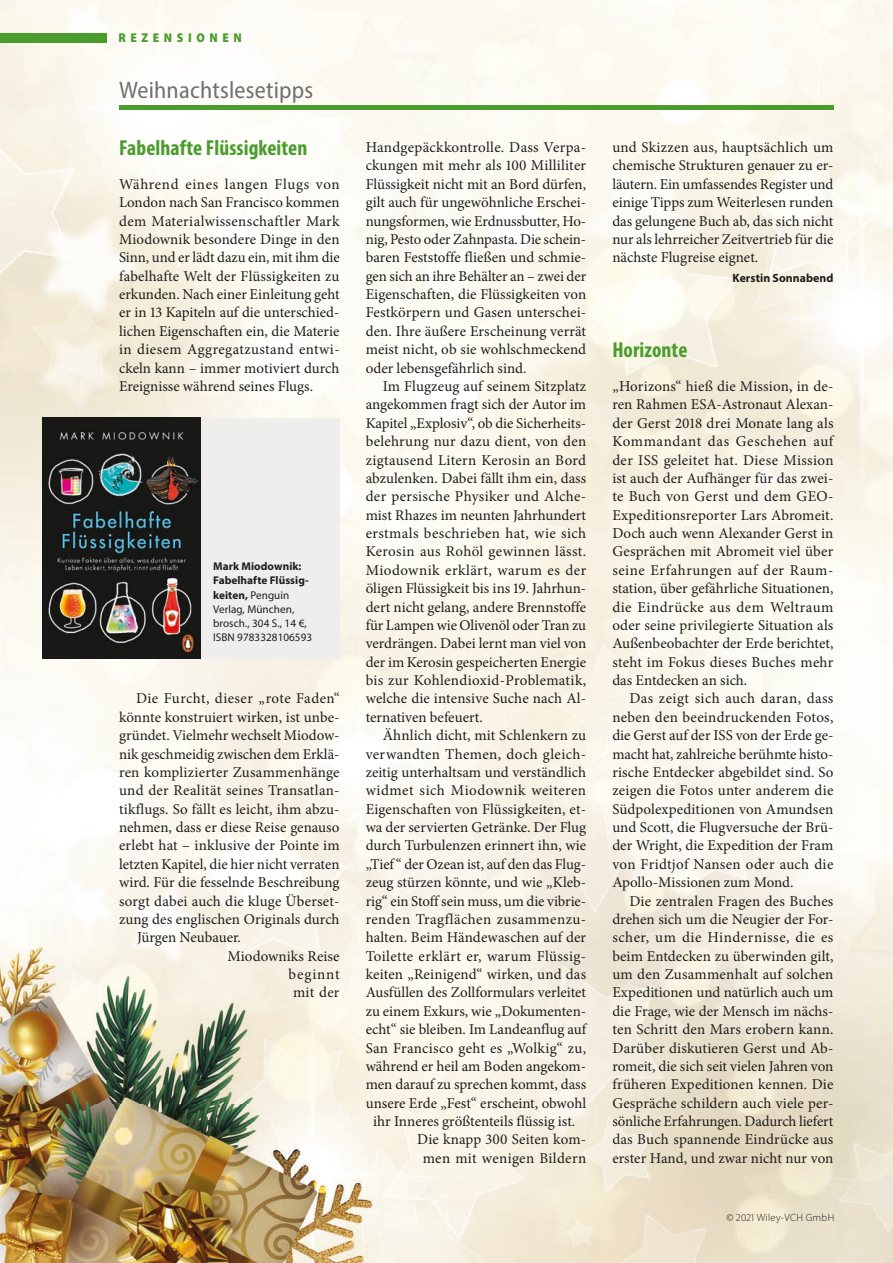
<style>
.page{position:relative;width:893px;height:1263px;background:#fff}
.page>*{position:absolute;margin:0;border:0;box-sizing:border-box;transform-origin:0 0}
.t1{font:semi-condensed 24px "Myriad Pro";letter-spacing:.01em;color:#70706f}
.t2{font:700 condensed 21.75px "Myriad Pro";letter-spacing:.005em;color:#4a9c2d}
.t3{font:15px/18.3px "Minion Pro";letter-spacing:.005em;color:#1d1d1b;text-align:justify}
.t4{font:15px "Minion Pro";letter-spacing:.025em;color:#1d1d1b}
.t5{font:15px "Minion Pro";letter-spacing:.03em;color:#1d1d1b}
.t6{font:15px "Minion Pro";letter-spacing:.035em;color:#1d1d1b}
.t7{font:15px "Minion Pro";letter-spacing:.055em;color:#1d1d1b}
.t8{font:900 semi-condensed 12.75px "Myriad Pro";letter-spacing:.36em;color:#4a9c2d}
.t9{font:700 12px "Myriad Pro";letter-spacing:.005em;color:#1d1d1b}
.t10{font:11.25px/14.2px "Myriad Pro";letter-spacing:.005em;color:#1d1d1b}
.t11{font:300 10.5px "Myriad Pro";letter-spacing:.03em;color:#1d1d1b}
.s1{font-weight:700}
</style>
<div class="page">
<img style="left:0;top:0;width:893px;height:1263px">
<div style="left:0;top:33px;width:106px;height:9px;background:#4a9c2d"></div>
<hr style="left:119px;top:105px;width:714px;height:4px;background:#4a9c2d">
<div style="left:43px;top:418px;width:297px;height:240px;background:#efeeec"></div>
<img style="left:43px;top:417px;width:157px;height:241px">
<p class="t8" style="left:118px;top:30px;width:125px">REZENSIONEN</p>
<h1 class="t1" style="left:119px;top:75px;width:196px">Weihnachtslesetipps</h1>
<h2 class="t2" style="left:119px;top:134px;width:190px">Fabelhafte Flüssigkeiten</h2>
<p class="t3" style="left:119px;top:175px;width:222px">Während eines langen Flugs von London nach San Francisco kommen dem Materialwissenschaftler Mark Miodownik besondere Dinge in den Sinn, und er lädt dazu ein, mit ihm die fabelhafte Welt der Flüssigkeiten zu erkunden. Nach einer Einleitung geht er in 13 Kapiteln auf die unterschied&shy;lichen Eigenschaften ein, die Materie in diesem Aggregatzustand entwi&shy;ckeln kann – immer motiviert durch Ereignisse während seines Flugs.</p>
<p class="t10" style="left:213px;top:559px;width:101px"><span class="s1">Mark Miodownik:<br>Fabelhafte Flüssig&shy;keiten,</span> Penguin<br>Verlag, München, brosch., 304 S., 14 €,<br>ISBN 9783328106593</p>
<p class="t5" style="left:136px;top:688px;width:205px">Die Furcht, dieser „rote Faden“</p>
<p class="t3" style="left:119px;top:708px;width:222px">könnte konstruiert wirken, ist unbe-</p>
<p class="t3" style="left:119px;top:726px;width:222px">gründet. Vielmehr wechselt Miodow-</p>
<p class="t3" style="left:119px;top:745px;width:222px">nik geschmeidig zwischen dem Erklä-</p>
<p class="t3" style="left:119px;top:763px;width:222px">ren komplizierter Zusammenhänge</p>
<p class="t3" style="left:119px;top:781px;width:222px">und der Realität seines Transatlan-</p>
<p class="t3" style="left:119px;top:800px;width:222px">tikflugs. So fällt es leicht, ihm abzu-</p>
<p class="t3" style="left:119px;top:818px;width:222px">nehmen, dass er diese Reise genauso</p>
<p class="t3" style="left:119px;top:836px;width:222px">erlebt hat – inklusive der Pointe im</p>
<p class="t3" style="left:119px;top:855px;width:222px">letzten Kapitel, die hier nicht verraten</p>
<p class="t3" style="left:119px;top:873px;width:222px">wird. Für die fesselnde Beschreibung</p>
<p class="t3" style="left:119px;top:892px;width:222px">sorgt dabei auch die kluge Überset-</p>
<p class="t3" style="left:119px;top:910px;width:222px">zung des englischen Originals durch</p>
<p class="t3" style="left:137px;top:928px;width:106px">Jürgen Neubauer.</p>
<p class="t3" style="left:228px;top:947px;width:113px">Miodowniks Reise</p>
<p class="t7" style="left:289px;top:964px;width:52px">beginnt</p>
<p class="t3" style="left:293px;top:983px;width:48px">mit der</p>
<p class="t3" style="left:366px;top:138px;width:222px">Handgepäckkontrolle. Dass Verpa&shy;ckungen mit mehr als 100 Milliliter Flüssigkeit nicht mit an Bord dürfen, gilt auch für ungewöhnliche Erschei&shy;nungsformen, wie Erdnussbutter, Ho&shy;nig, Pesto oder Zahnpasta. Die schein&shy;baren Feststoffe fließen und schmie&shy;gen sich an ihre Behälter an – zwei der Eigenschaften, die Flüssigkeiten von Festkörpern und Gasen unterschei&shy;den. Ihre äußere Erscheinung verrät meist nicht, ob sie wohlschmeckend oder lebensgefährlich sind.</p>
<p class="t3" style="left:366px;top:377px;width:222px;text-indent:17px">Im Flugzeug auf seinem Sitzplatz angekommen fragt sich der Autor im Kapitel „Explosiv“, ob die Sicherheits&shy;belehrung nur dazu dient, von den zigtausend Litern Kerosin an Bord abzulenken. Dabei fällt ihm ein, dass der persische Physiker und Alche&shy;mist Rhazes im neunten Jahrhundert erstmals beschrieben hat, wie sich Kerosin aus Rohöl gewinnen lässt.<br>Miodownik erklärt, warum es der öligen Flüssigkeit bis ins 19. Jahrhun&shy;dert nicht gelang, andere Brennstoffe für Lampen wie Olivenöl oder Tran zu verdrängen. Dabei lernt man viel von der im Kerosin gespeicherten Energie bis zur Kohlendioxid-Problematik, welche die intensive Suche nach Al&shy;ternativen befeuert.</p>
<p class="t3" style="left:383px;top:726px;width:205px">Ähnlich dicht, mit Schlenkern zu</p>
<p class="t4" style="left:366px;top:744px;width:222px">verwandten Themen, doch gleich-</p>
<p class="t3" style="left:366px;top:763px;width:222px">zeitig unterhaltsam und verständlich</p>
<p class="t6" style="left:366px;top:780px;width:222px">widmet sich Miodownik weiteren</p>
<p class="t3" style="left:366px;top:800px;width:222px">Eigen schaften von Flüssigkeiten, et-</p>
<p class="t3" style="left:366px;top:818px;width:222px">wa der servierten Getränke. Der Flug</p>
<p class="t3" style="left:366px;top:836px;width:222px">durch Turbulenzen erinnert ihn, wie</p>
<p class="t3" style="left:366px;top:855px;width:222px">„Tief “ der Ozean ist, auf den das Flug-</p>
<p class="t3" style="left:366px;top:873px;width:222px">zeug stürzen könnte, und wie „Kleb-</p>
<p class="t3" style="left:366px;top:892px;width:222px">rig“ ein Stoff sein muss, um die vibrie-</p>
<p class="t5" style="left:366px;top:909px;width:222px">renden Tragflächen zusammenzu-</p>
<p class="t3" style="left:366px;top:928px;width:222px">halten. Beim Händewaschen auf der</p>
<p class="t4" style="left:366px;top:946px;width:222px">Toilette erklärt er, warum Flüssig-</p>
<p class="t3" style="left:366px;top:965px;width:222px">keiten „Reinigend“ wirken, und das</p>
<p class="t3" style="left:366px;top:983px;width:222px">Ausfüllen des Zollformulars verleitet</p>
<p class="t3" style="left:366px;top:1002px;width:222px">zu einem Exkurs, wie „Dokumenten-</p>
<p class="t3" style="left:366px;top:1020px;width:222px">echt“ sie bleiben. Im Landeanflug auf</p>
<p class="t3" style="left:366px;top:1039px;width:222px">San Francisco geht es „Wolkig“ zu,</p>
<p class="t3" style="left:366px;top:1057px;width:222px">während er heil am Boden angekom-</p>
<p class="t3" style="left:366px;top:1075px;width:222px">men darauf zu sprechen kommt, dass</p>
<p class="t3" style="left:366px;top:1094px;width:222px">unsere Erde „Fest“ erscheint, obwohl</p>
<p class="t3" style="left:373px;top:1112px;width:204px">ihr Inneres größtenteils flüssig ist.</p>
<p class="t3" style="left:417px;top:1130px;width:170px">Die knapp 300 Seiten kom-</p>
<p class="t4" style="left:423px;top:1148px;width:165px">men mit wenigen Bildern</p>
<p class="t3" style="left:612px;top:138px;width:223px">und Skizzen aus, hauptsächlich um chemische Strukturen genauer zu er&shy;läutern. Ein umfassendes Register und einige Tipps zum Weiterlesen runden das gelungene Buch ab, das sich nicht nur als lehrreicher Zeitvertrieb für die nächste Flugreise eignet.</p>
<p class="t9" style="left:733px;top:270px;width:102px">Kerstin Sonnabend</p>
<h2 class="t2" style="left:612px;top:336px;width:77px">Horizonte</h2>
<p class="t3" style="left:612px;top:377px;width:223px">„Horizons“ hieß die Mission, in de&shy;ren Rahmen ESA-Astronaut Alexan&shy;der Gerst 2018 drei Monate lang als Kommandant das Geschehen auf der ISS geleitet hat. Diese Mission ist auch der Aufhänger für das zwei&shy;te Buch von Gerst und dem GEO-Expeditionsreporter Lars Abromeit.<br>Doch auch wenn Alexander Gerst in Gesprächen mit Abromeit viel über seine Erfahrungen auf der Raum&shy;station, über gefährliche Situationen, die Eindrücke aus dem Weltraum oder seine privilegierte Situation als Außen beobachter der Erde berichtet, steht im Fokus dieses Buches mehr das Entdecken an sich.</p>
<p class="t3" style="left:612px;top:689px;width:223px;text-indent:17px">Das zeigt sich auch daran, dass neben den beeindruckenden Fotos, die Gerst auf der ISS von der Erde ge&shy;macht hat, zahlreiche berühmte histo&shy;rische Entdecker abgebildet sind. So zeigen die Fotos unter anderem die Südpolexpeditionen von Amundsen und Scott, die Flugversuche der Brü&shy;der Wright, die Expedition der Fram von Fridtjof Nansen oder auch die Apollo-Missionen zum Mond.</p>
<p class="t3" style="left:612px;top:892px;width:223px;text-indent:17px">Die zentralen Fragen des Buches drehen sich um die Neugier der For&shy;scher, um die Hindernisse, die es beim Entdecken zu überwinden gilt, um den Zusammenhalt auf solchen Expeditionen und natürlich auch um die Frage, wie der Mensch im nächs&shy;ten Schritt den Mars erobern kann.<br>Darüber diskutieren Gerst und Ab&shy;romeit, die sich seit vielen Jahren von früheren Expeditionen kennen. Die Gespräche schildern auch viele per&shy;sönliche Erfahrungen. Dadurch liefert das Buch spannende Eindrücke aus erster Hand, und zwar nicht nur von</p>
<p class="t11" style="left:726px;top:1211px;width:109px">© 2021 Wiley-VCH GmbH</p>
</div>
